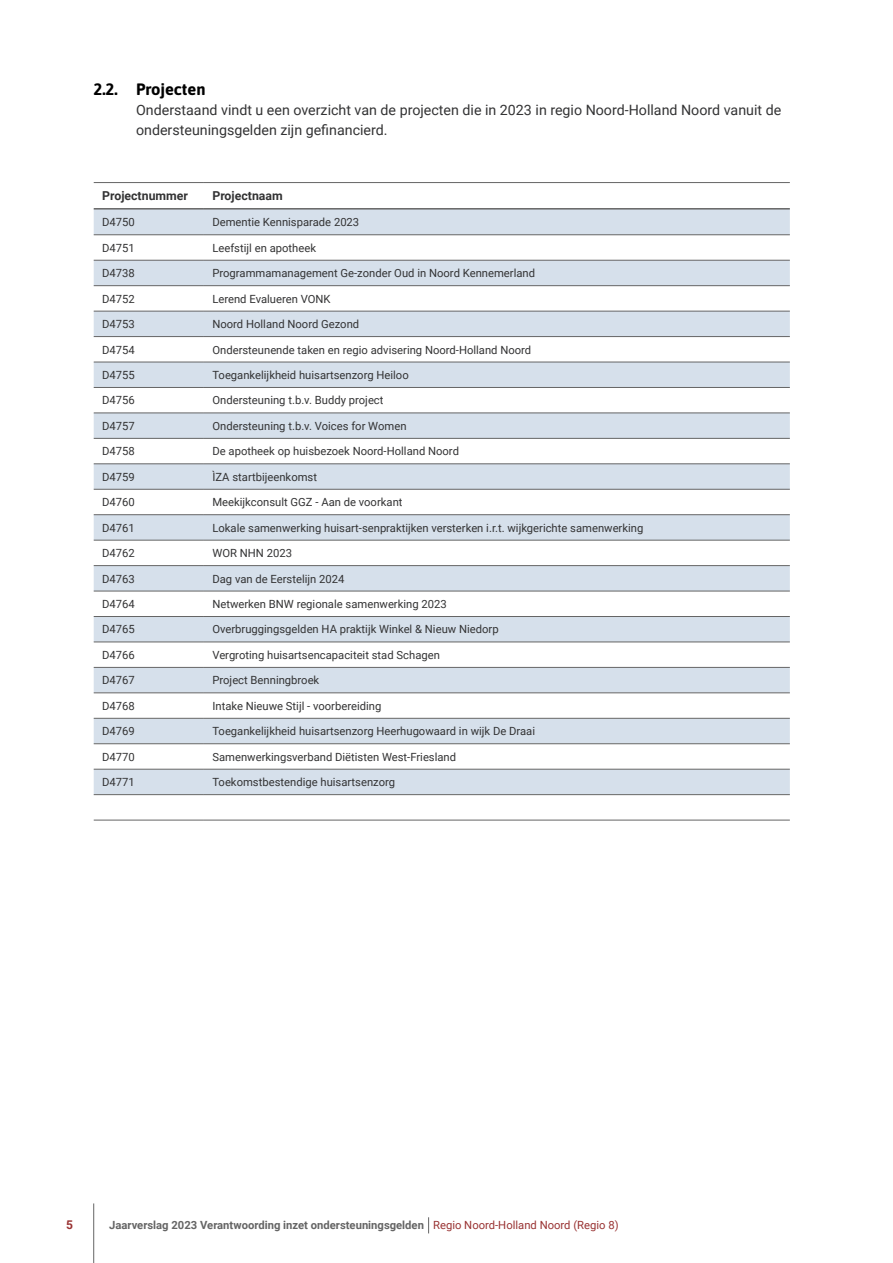
<style>
.page{position:relative;width:893px;height:1263px;background:#fff}
.page>*{position:absolute;margin:0;border:0;box-sizing:border-box;transform-origin:0 0}
._3_kop_H3_nummer_VE{font:700 16.5px "Asap";color:#000}
.PLAT{font:14.25px/20.2px "Roboto";color:#333334}
.tabel_kopje_ZK{font:700 12.3px "Roboto";color:#333334}
.t1{font:700 12px "Roboto";color:#933}
.tabel_tekst_ZK{font:11.25px "Roboto";color:#333334}
.t2{font:700 11.25px "Roboto";color:#656565}
.s1{font-family:"Roboto Regular 2"}
.s2{font-weight:400;color:#933}
</style>
<div class="page">
<hr style="left:93px;top:1203px;width:1px;height:60px;background:#656565">
<svg style="left:428px;top:1217px;width:1px;height:16px"></svg>
<svg style="left:94px;top:210px;width:696px;height:330px;fill:#d6e0eb"></svg>
<svg style="left:94px;top:566px;width:696px;height:254px;fill:#d6e0eb"></svg>
<svg style="left:94px;top:643px;width:696px;height:24px"></svg>
<hr style="left:94px;top:182px;width:110px;height:1px;background:#656565">
<hr style="left:204px;top:182px;width:586px;height:1px;background:#656565">
<hr style="left:94px;top:208px;width:110px;height:2px;background:#656565">
<hr style="left:204px;top:208px;width:586px;height:2px;background:#656565">
<hr style="left:94px;top:234px;width:110px;height:1px;background:#656565">
<hr style="left:204px;top:234px;width:586px;height:1px;background:#656565">
<hr style="left:94px;top:260px;width:110px;height:1px;background:#656565">
<hr style="left:204px;top:260px;width:586px;height:1px;background:#656565">
<hr style="left:94px;top:285px;width:110px;height:1px;background:#656565">
<hr style="left:204px;top:285px;width:586px;height:1px;background:#656565">
<hr style="left:94px;top:311px;width:110px;height:1px;background:#656565">
<hr style="left:204px;top:311px;width:586px;height:1px;background:#656565">
<hr style="left:94px;top:336px;width:110px;height:1px;background:#656565">
<hr style="left:204px;top:336px;width:586px;height:1px;background:#656565">
<hr style="left:94px;top:362px;width:110px;height:1px;background:#656565">
<hr style="left:204px;top:362px;width:586px;height:1px;background:#656565">
<hr style="left:94px;top:387px;width:110px;height:1px;background:#656565">
<hr style="left:204px;top:387px;width:586px;height:1px;background:#656565">
<hr style="left:94px;top:413px;width:110px;height:1px;background:#656565">
<hr style="left:204px;top:413px;width:586px;height:1px;background:#656565">
<hr style="left:94px;top:438px;width:110px;height:1px;background:#656565">
<hr style="left:204px;top:438px;width:586px;height:1px;background:#656565">
<hr style="left:94px;top:464px;width:110px;height:1px;background:#656565">
<hr style="left:204px;top:464px;width:586px;height:1px;background:#656565">
<hr style="left:94px;top:489px;width:110px;height:1px;background:#656565">
<hr style="left:204px;top:489px;width:586px;height:1px;background:#656565">
<hr style="left:94px;top:514px;width:110px;height:1px;background:#656565">
<hr style="left:204px;top:514px;width:586px;height:1px;background:#656565">
<hr style="left:94px;top:540px;width:110px;height:1px;background:#656565">
<hr style="left:204px;top:540px;width:586px;height:1px;background:#656565">
<hr style="left:94px;top:565px;width:110px;height:1px;background:#656565">
<hr style="left:204px;top:565px;width:586px;height:1px;background:#656565">
<hr style="left:94px;top:591px;width:110px;height:1px;background:#656565">
<hr style="left:204px;top:591px;width:586px;height:1px;background:#656565">
<hr style="left:94px;top:616px;width:110px;height:1px;background:#656565">
<hr style="left:204px;top:616px;width:586px;height:1px;background:#656565">
<hr style="left:94px;top:642px;width:110px;height:1px;background:#656565">
<hr style="left:204px;top:642px;width:586px;height:1px;background:#656565">
<hr style="left:94px;top:667px;width:110px;height:1px;background:#656565">
<hr style="left:204px;top:667px;width:586px;height:1px;background:#656565">
<hr style="left:94px;top:693px;width:110px;height:1px;background:#656565">
<hr style="left:204px;top:693px;width:586px;height:1px;background:#656565">
<hr style="left:94px;top:718px;width:110px;height:1px;background:#656565">
<hr style="left:204px;top:718px;width:586px;height:1px;background:#656565">
<hr style="left:94px;top:743px;width:110px;height:1px;background:#656565">
<hr style="left:204px;top:743px;width:586px;height:1px;background:#656565">
<hr style="left:94px;top:769px;width:110px;height:1px;background:#656565">
<hr style="left:204px;top:769px;width:586px;height:1px;background:#656565">
<hr style="left:94px;top:794px;width:110px;height:1px;background:#656565">
<hr style="left:204px;top:794px;width:586px;height:1px;background:#656565">
<hr style="left:94px;top:820px;width:110px;height:1px;background:#656565">
<hr style="left:204px;top:820px;width:586px;height:1px;background:#656565">
<h3 class="_3_kop_H3_nummer_VE" style="left:94px;top:77px;width:114px">2.2. Projecten</h3>
<p class="PLAT" style="left:136px;top:99px;width:647px">Onderstaand vindt u een overzicht van de projecten die in 2023 in regio Noord-Holland Noord vanuit de <span class="s1">ondersteuningsgelden zijn gefinancierd.</span></p>
<p class="tabel_kopje_ZK" style="left:102px;top:187px;width:87px">Projectnummer</p>
<p class="tabel_kopje_ZK" style="left:212px;top:187px;width:72px">Projectnaam</p>
<p class="tabel_tekst_ZK" style="left:102px;top:214px;width:34px">D4750</p>
<p class="tabel_tekst_ZK" style="left:212px;top:214px;width:148px">Dementie Kennisparade 2023</p>
<p class="tabel_tekst_ZK" style="left:102px;top:240px;width:34px">D4751</p>
<p class="tabel_tekst_ZK" style="left:212px;top:240px;width:105px">Leefstijl en apotheek</p>
<p class="tabel_tekst_ZK" style="left:102px;top:265px;width:34px">D4738</p>
<p class="tabel_tekst_ZK" style="left:212px;top:265px;width:324px">Programmamanagement Ge-zonder Oud in Noord Kennemerland</p>
<p class="tabel_tekst_ZK" style="left:102px;top:291px;width:34px">D4752</p>
<p class="tabel_tekst_ZK" style="left:212px;top:291px;width:120px">Lerend Evalueren VONK</p>
<p class="tabel_tekst_ZK" style="left:102px;top:316px;width:34px">D4753</p>
<p class="tabel_tekst_ZK" style="left:212px;top:316px;width:148px">Noord Holland Noord Gezond</p>
<p class="tabel_tekst_ZK" style="left:102px;top:342px;width:34px">D4754</p>
<p class="tabel_tekst_ZK" style="left:212px;top:342px;width:320px">Ondersteunende taken en regio advisering Noord-Holland Noord</p>
<p class="tabel_tekst_ZK" style="left:102px;top:367px;width:34px">D4755</p>
<p class="tabel_tekst_ZK" style="left:212px;top:367px;width:198px">Toegankelijkheid huisartsenzorg Heiloo</p>
<p class="tabel_tekst_ZK" style="left:102px;top:392px;width:34px">D4756</p>
<p class="tabel_tekst_ZK" style="left:212px;top:392px;width:173px">Ondersteuning t.b.v. Buddy project</p>
<p class="tabel_tekst_ZK" style="left:102px;top:418px;width:34px">D4757</p>
<p class="tabel_tekst_ZK" style="left:212px;top:418px;width:196px">Ondersteuning t.b.v. Voices for Women</p>
<p class="tabel_tekst_ZK" style="left:102px;top:443px;width:34px">D4758</p>
<p class="tabel_tekst_ZK" style="left:212px;top:443px;width:248px">De apotheek op huisbezoek Noord-Holland Noord</p>
<p class="tabel_tekst_ZK" style="left:102px;top:469px;width:34px">D4759</p>
<p class="tabel_tekst_ZK" style="left:212px;top:469px;width:106px">ÌZA startbijeenkomst</p>
<p class="tabel_tekst_ZK" style="left:102px;top:494px;width:34px">D4760</p>
<p class="tabel_tekst_ZK" style="left:212px;top:494px;width:192px">Meekijkconsult GGZ - Aan de voorkant</p>
<p class="tabel_tekst_ZK" style="left:102px;top:520px;width:34px">D4761</p>
<p class="tabel_tekst_ZK" style="left:212px;top:520px;width:432px">Lokale samenwerking huisart-senpraktijken versterken i.r.t. wijkgerichte samenwerking</p>
<p class="tabel_tekst_ZK" style="left:102px;top:545px;width:34px">D4762</p>
<p class="tabel_tekst_ZK" style="left:212px;top:545px;width:81px">WOR NHN 2023</p>
<p class="tabel_tekst_ZK" style="left:102px;top:571px;width:34px">D4763</p>
<p class="tabel_tekst_ZK" style="left:212px;top:571px;width:134px">Dag van de Eerstelijn 2024</p>
<p class="tabel_tekst_ZK" style="left:102px;top:596px;width:34px">D4764</p>
<p class="tabel_tekst_ZK" style="left:212px;top:596px;width:236px">Netwerken BNW regionale samenwerking 2023</p>
<p class="tabel_tekst_ZK" style="left:102px;top:622px;width:34px">D4765</p>
<p class="tabel_tekst_ZK" style="left:212px;top:622px;width:288px">Overbruggingsgelden HA praktijk Winkel &amp; Nieuw Niedorp</p>
<p class="tabel_tekst_ZK" style="left:102px;top:647px;width:34px">D4766</p>
<p class="tabel_tekst_ZK" style="left:212px;top:647px;width:229px">Vergroting huisartsencapaciteit stad Schagen</p>
<p class="tabel_tekst_ZK" style="left:102px;top:672px;width:34px">D4767</p>
<p class="tabel_tekst_ZK" style="left:212px;top:672px;width:108px">Project Benningbroek</p>
<p class="tabel_tekst_ZK" style="left:102px;top:698px;width:34px">D4768</p>
<p class="tabel_tekst_ZK" style="left:212px;top:698px;width:170px">Intake Nieuwe Stijl - voorbereiding</p>
<p class="tabel_tekst_ZK" style="left:102px;top:723px;width:34px">D4769</p>
<p class="tabel_tekst_ZK" style="left:212px;top:723px;width:324px">Toegankelijkheid huisartsenzorg Heerhugowaard in wijk De Draai</p>
<p class="tabel_tekst_ZK" style="left:102px;top:749px;width:34px">D4770</p>
<p class="tabel_tekst_ZK" style="left:212px;top:749px;width:245px">Samenwerkingsverband Diëtisten West-Friesland</p>
<p class="tabel_tekst_ZK" style="left:102px;top:774px;width:34px">D4771</p>
<p class="tabel_tekst_ZK" style="left:212px;top:774px;width:184px">Toekomstbestendige huisartsenzorg</p>
<p class="t1" style="left:66px;top:1216px;width:8px">5</p>
<p class="t2" style="left:109px;top:1217px;width:511px">Jaarverslag 2023 Verantwoording inzet ondersteuningsgelden <span class="s2">Regio Noord-Holland Noord (Regio 8)</span></p>
</div>
